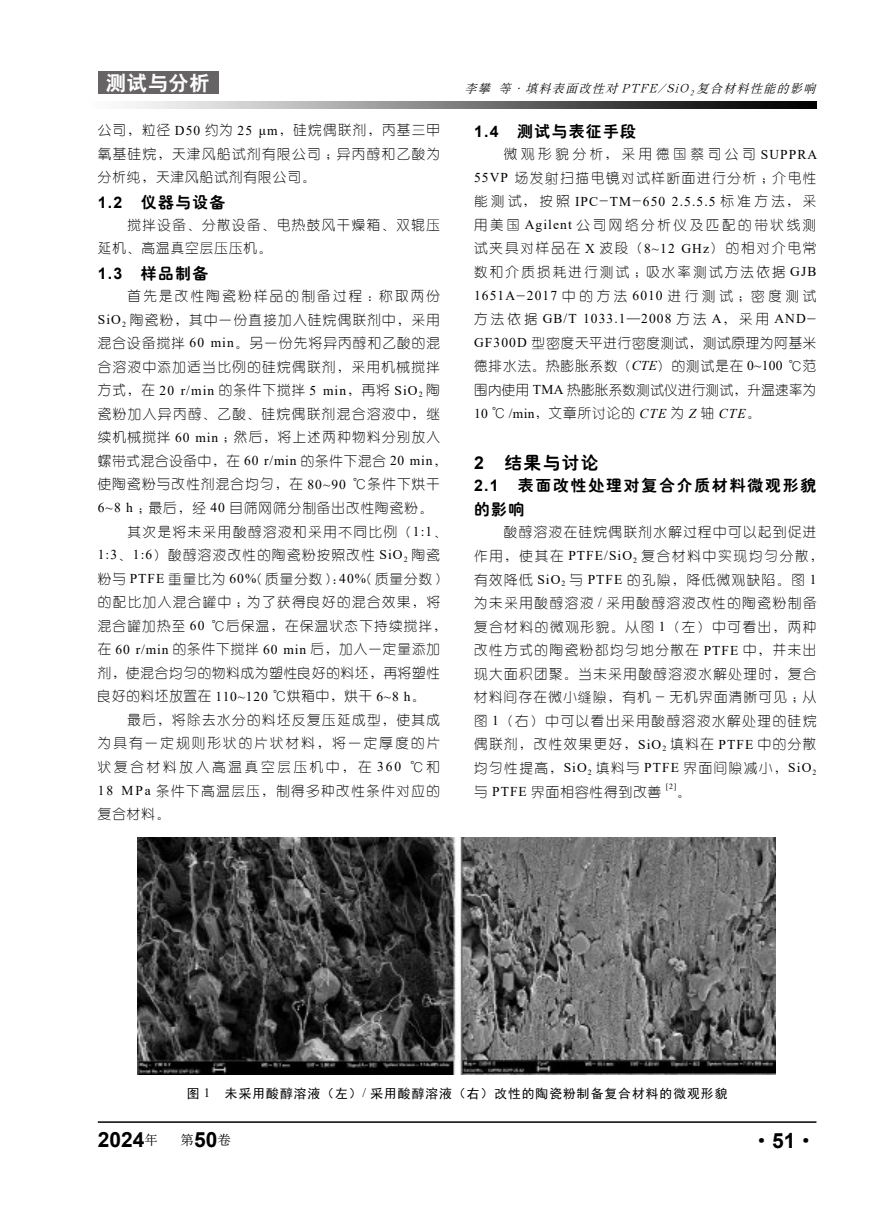
<style>
.page{position:relative;width:893px;height:1212px;background:#fff}
.page>*{position:absolute;margin:0;border:0;box-sizing:border-box;transform-origin:0 0}
.t1{font:700 21px "Arial";color:#000}
.t2{font:21px "Sim Sun";color:#000}
.t3{font:20.25px "H Yb 2 gj";letter-spacing:.03em;color:#fff}
.t4{font:17.7px "H Ye 4 gj";letter-spacing:.08em;color:#000}
.t5{font:15.9px/24px "H Ye 4 gj";letter-spacing:.11em;color:#000}
.t6{font:15.9px "H Ye 4 gj";letter-spacing:.08em;color:#000}
.t7{font:13.5px/23.5px "Hye 1 gj";letter-spacing:.11em;color:#000;text-align:justify}
.t8{font:13.5px "Times New Roman";letter-spacing:.08em;color:#000}
.t9{font:13.5px "H Ya 6 gj";color:#000}
.t10{font:12.75px "Sim Hei";letter-spacing:.08em;color:#000}
.t11{font:italic 12px "H Ya 6 gj";color:#000}
.s1{font-family:"Times New Roman"}
.s2{font-family:"Arial";font-weight:700}
.s3{font-family:"Hye 1 gj"}
.s4{font-family:"Times New Roman";font-style:italic}
.s5{font-family:"Arial";font-weight:700;font-size:21px}
</style>
<div class="page">
<hr style="left:98px;top:1121px;width:718px;height:2px;background:#000">
<img style="left:131px;top:102px;width:685px;height:6px">
<div style="left:98px;top:72px;width:120px;height:22px;background:#666464"></div>
<img style="left:137px;top:838px;width:638px;height:236px">
<h2 class="t3" style="left:106px;top:73px;width:105px">测试与分析</h2>
<p class="t7" style="left:98px;top:118px;width:344px">公司，粒径 <span class="s1">D50</span> 约为 <span class="s1">25 μm</span>，硅烷偶联剂，丙基三甲氧基硅烷，天津风船试剂有限公司；异丙醇和乙酸为分析纯，天津风船试剂有限公司。</p>
<p class="t5" style="left:98px;top:190px;width:129px"><span class="s2">1.2</span>　仪器与设备</p>
<p class="t7" style="left:98px;top:213px;width:344px;text-indent:30px">搅拌设备、分散设备、电热鼓风干燥箱、双辊压延机、高温真空层压压机。</p>
<p class="t5" style="left:98px;top:261px;width:112px"><span class="s2">1.3</span>　样品制备</p>
<p class="t7" style="left:98px;top:284px;width:351px;text-align:left;text-indent:30px">首先是改性陶瓷粉样品的制备过程：称取两份<br><span class="s1">SiO</span><sub>2</sub> 陶瓷粉，其中一份直接加入硅烷偶联剂中，采用混合设备搅拌 <span class="s1">60 min</span>。另一份先将异丙醇和乙酸的混合溶液中添加适当比例的硅烷偶联剂，采用机械搅拌方式，在 <span class="s1">20 r/min</span> 的条件下搅拌 <span class="s1">5 min</span>，再将 <span class="s1">SiO</span><sub>2</sub> 陶瓷粉加入异丙醇、乙酸、硅烷偶联剂混合溶液中，继续机械搅拌 <span class="s1">60 min</span> ；然后，将上述两种物料分别放入螺带式混合设备中，在 <span class="s1">60 r/min</span> 的条件下混合 <span class="s1">20 min</span>，使陶瓷粉与改性剂混合均匀，在 <span class="s1">80~90</span> ℃条件下烘干<br><span class="s1">6~8 h</span> ；最后，经 <span class="s1">40</span> 目筛网筛分制备出改性陶瓷粉。</p>
<p class="t7" style="left:98px;top:520px;width:351px;text-align:left;text-indent:30px">其次是将未采用酸醇溶液和采用不同比例（<span class="s1">1:1</span>、<br><span class="s1">1:3</span>、<span class="s1">1:6</span>）酸醇溶液改性的陶瓷粉按照改性 <span class="s1">SiO</span><sub>2</sub> 陶瓷粉与 <span class="s1">PTFE</span> 重量比为 <span class="s1">60%</span>( 质量分数 )：<span class="s1">40%</span>( 质量分数 )的配比加入混合罐中；为了获得良好的混合效果，将混合罐加热至 <span class="s1">60</span> ℃后保温，在保温状态下持续搅拌，在 <span class="s1">60 r/min</span> 的条件下搅拌 <span class="s1">60 min</span> 后，加入一定量添加剂，使混合均匀的物料成为塑性良好的料坯，再将塑性良好的料坯放置在 <span class="s1">110~120</span> ℃烘箱中，烘干 <span class="s1">6~8 h</span>。</p>
<p class="t7" style="left:98px;top:708px;width:344px;text-indent:30px">最后，将除去水分的料坯反复压延成型，使其成为具有一定规则形状的片状材料，将一定厚度的片状复合材料放入高温真空层压机中，在 <span class="s1">360</span> ℃和<span class="s1">18 MPa</span> 条件下高温层压，制得多种改性条件对应的复合材料。</p>
<p class="t11" style="left:465px;top:83px;width:355px">李攀 等·填料表面改性对 PTFE/SiO<sub>2</sub> 复合材料性能的影响</p>
<p class="t6" style="left:474px;top:123px;width:164px"><span class="s2">1.4</span>　测试与表征手段</p>
<p class="t7" style="left:474px;top:142px;width:345px;text-align:right">微观形貌分析，采用德国蔡司公司<span class="s1">SUPPRA<br>55VP</span> 场发射扫描电镜对试样断面进行分析；介电性</p>
<p class="t8" style="left:474px;top:192px;width:344px"><span class="s3">能测试，按照</span> IPC<span class="s3">-</span>TM<span class="s3">-</span>650 2.5.5.5 <span class="s3">标准方法，采</span></p>
<p class="t7" style="left:474px;top:213px;width:344px">用美国 <span class="s1">Agilent</span> 公司网络分析仪及匹配的带状线测试夹具对样品在 <span class="s1">X</span> 波段（<span class="s1">8~12 GHz</span>）的相对介电常数和介质损耗进行测试；吸水率测试方法依据 <span class="s1">GJB 1651A</span>-<span class="s1">2017</span> 中的方法 <span class="s1">6010</span> 进行测试；密度测试</p>
<p class="t8" style="left:474px;top:309px;width:344px"><span class="s3">方法依据</span> GB/T 1033.1<span class="s3">—</span>2008 <span class="s3">方法</span> A<span class="s3">，采用</span> AND<span class="s3">-</span></p>
<p class="t7" style="left:474px;top:331px;width:344px"><span class="s1">GF300D</span> 型密度天平进行密度测试，测试原理为阿基米德排水法。热膨胀系数（<span class="s4">CTE</span>）的测试是在 <span class="s1">0~100</span> ℃范围内使用 <span class="s1">TMA</span> 热膨胀系数测试仪进行测试，升温速率为<span class="s1">10</span> ℃ <span class="s1">/min</span>，文章所讨论的 <span class="s4">CTE</span> 为 <span class="s4">Z</span> 轴 <span class="s4">CTE</span>。</p>
<h3 class="t4" style="left:474px;top:453px;width:126px"><span class="s2">2</span>　结果与讨论</h3>
<p class="t5" style="left:474px;top:473px;width:344px"><span class="s2">2.1</span>　表面改性处理对复合介质材料微观形貌的影响</p>
<p class="t7" style="left:474px;top:521px;width:351px;text-align:left;text-indent:30px">酸醇溶液在硅烷偶联剂水解过程中可以起到促进作用，使其在 <span class="s1">PTFE/SiO</span><sub>2</sub> 复合材料中实现均匀分散，有效降低 <span class="s1">SiO</span><sub>2</sub> 与 <span class="s1">PTFE</span> 的孔隙，降低微观缺陷。图 <span class="s1">1</span>为未采用酸醇溶液 <span class="s1">/</span> 采用酸醇溶液改性的陶瓷粉制备复合材料的微观形貌。从图 <span class="s1">1</span>（左）中可看出，两种改性方式的陶瓷粉都均匀地分散在 <span class="s1">PTFE</span> 中，并未出现大面积团聚。当未采用酸醇溶液水解处理时，复合材料间存在微小缝隙，有机 - 无机界面清晰可见；从图 <span class="s1">1</span>（右）中可以看出采用酸醇溶液水解处理的硅烷偶联剂，改性效果更好，<span class="s1">SiO</span><sub>2</sub> 填料在 <span class="s1">PTFE</span> 中的分散均匀性提高，<span class="s1">SiO</span><sub>2</sub> 填料与 <span class="s1">PTFE</span> 界面间隙减小，<span class="s1">SiO</span><sub>2</sub>与 <span class="s1">PTFE</span> 界面相容性得到改善 <sup>[2]</sup>。</p>
<p class="t10" style="left:187px;top:1086px;width:542px">图 <span class="s1">1</span>　未采用酸醇溶液（左）<span class="s1">/</span> 采用酸醇溶液（右）改性的陶瓷粉制备复合材料的微观形貌</p>
<h1 class="t1" style="left:98px;top:1125px;width:62px">2024<sup>年</sup></h1>
<p class="t9" style="left:181px;top:1133px;width:52px">第<span class="s5">50</span>卷</p>
<h1 class="t2" style="left:751px;top:1130px;width:67px">·<span class="s2">51</span>·</h1>
</div>
